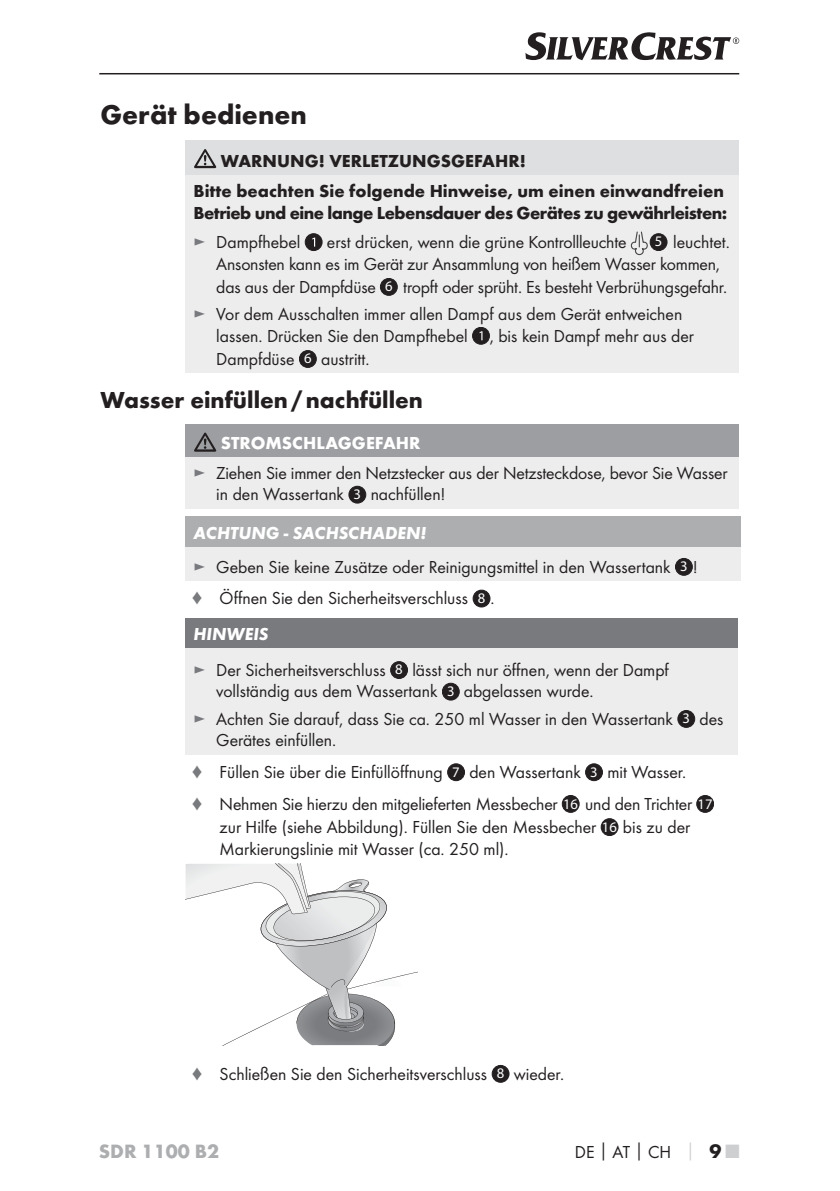
<style>
.page{position:relative;width:840px;height:1191px;background:#fff}
.page>*{position:absolute;margin:0;border:0;box-sizing:border-box;transform-origin:0 0}
.t1{font:700 28px "Futura";color:#231f20}
.t2{font:700 24px "Futura";color:#231f20}
.t3{font:700 20px "Futura";color:#acaeb0}
.t4{font:18px/22.4px "Futura Boo";color:#231f20}
.t5{font:700 18px/30.2px "Futura";color:#231f20}
.t6{font:700 18px "Futura";letter-spacing:-.03em;color:#231f20}
.t7{font:italic 700 18px "Futura";color:#fff}
.t8{font:700 18px "Futura";color:#fff}
.s1{color:#797a7d}
.s2{font-family:"Myriad";font-size:14.6px;color:#fff}
.s3{font-family:"Futura";font-weight:700}
.s4{font-family:"Futura";font-weight:700;color:#cecfd1}
.s5{font-family:"Futura";font-weight:700;font-size:20px}
.s6{font-family:"Futura";font-weight:700;font-size:20px;color:#cecfd1}
</style>
<div class="page">
<hr style="left:99px;top:73px;width:639px;height:1px;background:#231f20">
<svg style="left:525px;top:32px;width:213px;height:28px"></svg>
<div style="left:185px;top:141px;width:553px;height:34px;background:#dedfe0"></div>
<div style="left:185px;top:175px;width:553px;height:198px;background:#ededee"></div>
<svg style="left:194px;top:149px;width:22px;height:19px"></svg>
<div style="left:305px;top:234px;width:17px;height:16px;background:#231f20;border-radius:50%"></div>
<div style="left:305px;top:233px;width:17px;height:18px;border:1px solid #231f20;border-radius:50%"></div>
<svg style="left:312px;top:238px;width:3px;height:9px"></svg>
<svg style="left:630px;top:231px;width:17px;height:24px"></svg>
<div style="left:649px;top:234px;width:17px;height:16px;background:#231f20;border-radius:50%"></div>
<div style="left:649px;top:233px;width:18px;height:18px;border:1px solid #231f20;border-radius:50%"></div>
<div style="left:380px;top:278px;width:17px;height:17px;background:#231f20;border-radius:50%"></div>
<div style="left:380px;top:278px;width:17px;height:18px;border:1px solid #231f20;border-radius:50%"></div>
<div style="left:472px;top:327px;width:17px;height:17px;background:#231f20;border-radius:50%"></div>
<div style="left:472px;top:327px;width:17px;height:17px;border:1px solid #231f20;border-radius:50%"></div>
<svg style="left:479px;top:331px;width:3px;height:9px"></svg>
<div style="left:299px;top:350px;width:17px;height:17px;background:#231f20;border-radius:50%"></div>
<div style="left:299px;top:350px;width:17px;height:18px;border:1px solid #231f20;border-radius:50%"></div>
<div style="left:185px;top:424px;width:553px;height:33px;background:#9c9ea1"></div>
<div style="left:185px;top:457px;width:553px;height:51px;background:#ededee"></div>
<svg style="left:194px;top:432px;width:22px;height:20px"></svg>
<div style="left:349px;top:486px;width:16px;height:17px;background:#231f20;border-radius:50%"></div>
<div style="left:348px;top:486px;width:18px;height:17px;border:1px solid #231f20;border-radius:50%"></div>
<div style="left:185px;top:516px;width:555px;height:31px;background:#acaeb0"></div>
<div style="left:185px;top:547px;width:555px;height:33px;background:#ededee"></div>
<div style="left:675px;top:558px;width:17px;height:17px;background:#231f20;border-radius:50%"></div>
<div style="left:674px;top:558px;width:18px;height:17px;border:1px solid #231f20;border-radius:50%"></div>
<div style="left:473px;top:590px;width:16px;height:17px;background:#231f20;border-radius:50%"></div>
<div style="left:472px;top:590px;width:18px;height:17px;border:1px solid #231f20;border-radius:50%"></div>
<div style="left:185px;top:618px;width:552px;height:30px;background:#797a7d"></div>
<div style="left:185px;top:648px;width:552px;height:106px;background:#ededee"></div>
<div style="left:390px;top:661px;width:17px;height:17px;background:#231f20;border-radius:50%"></div>
<div style="left:390px;top:661px;width:17px;height:18px;border:1px solid #231f20;border-radius:50%"></div>
<div style="left:442px;top:683px;width:17px;height:17px;background:#231f20;border-radius:50%"></div>
<div style="left:442px;top:683px;width:17px;height:17px;border:1px solid #231f20;border-radius:50%"></div>
<div style="left:677px;top:710px;width:17px;height:17px;background:#231f20;border-radius:50%"></div>
<div style="left:677px;top:710px;width:17px;height:17px;border:1px solid #231f20;border-radius:50%"></div>
<div style="left:447px;top:764px;width:17px;height:16px;background:#231f20;border-radius:50%"></div>
<div style="left:447px;top:763px;width:17px;height:18px;border:1px solid #231f20;border-radius:50%"></div>
<div style="left:585px;top:764px;width:17px;height:16px;background:#231f20;border-radius:50%"></div>
<div style="left:585px;top:763px;width:17px;height:18px;border:1px solid #231f20;border-radius:50%"></div>
<div style="left:562px;top:795px;width:16px;height:17px;background:#231f20;border-radius:50%"></div>
<div style="left:561px;top:795px;width:18px;height:17px;border:1px solid #231f20;border-radius:50%"></div>
<div style="left:696px;top:795px;width:17px;height:17px;background:#231f20;border-radius:50%"></div>
<div style="left:696px;top:795px;width:17px;height:17px;border:1px solid #231f20;border-radius:50%"></div>
<div style="left:600px;top:818px;width:17px;height:17px;background:#231f20;border-radius:50%"></div>
<div style="left:600px;top:818px;width:18px;height:18px;border:1px solid #231f20;border-radius:50%"></div>
<svg style="left:185px;top:863px;width:232px;height:182px"></svg>
<div style="left:492px;top:1065px;width:16px;height:17px;background:#231f20;border-radius:50%"></div>
<div style="left:491px;top:1065px;width:18px;height:17px;border:1px solid #231f20;border-radius:50%"></div>
<h1 class="t1" style="left:100px;top:104px;width:208px">Gerät bedienen</h1>
<p class="t5" style="left:193px;top:148px;width:531px;text-indent:27px">WARNUNG! VERLETZUNGSGEFAHR!<br>Bitte beachten Sie folgende Hinweise, um einen einwandfreien</p>
<p class="t6" style="left:193px;top:206px;width:535px">Betrieb und eine lange Lebensdauer des Gerätes zu gewährleisten:</p>
<p class="t4" style="left:193px;top:232px;width:108px"><span class="s1">►</span> Dampfhebel</p>
<p class="t4" style="left:327px;top:232px;width:301px">erst drücken, wenn die grüne Kontrollleuchte</p>
<p class="t4" style="left:216px;top:232px;width:514px;text-indent:438px"><span class="s2">5</span> leuchtet.<br>Ansonsten kann es im Gerät zur Ansammlung von heißem Wasser kommen, das aus der Dampfdüse <span class="s2">6</span> tropft oder sprüht. Es besteht Verbrühungsgefahr.</p>
<p class="t4" style="left:216px;top:304px;width:479px;text-indent:-23px"><span class="s1">►</span> Vor dem Ausschalten immer allen Dampf aus dem Gerät entweichen lassen. Drücken Sie den Dampfhebel , bis kein Dampf mehr aus der<br>Dampfdüse <span class="s2">6</span> austritt.</p>
<h2 class="t2" style="left:100px;top:390px;width:324px">Wasser einfüllen / nachfüllen</h2>
<p class="t8" style="left:221px;top:436px;width:201px">STROMSCHLAGGEFAHR</p>
<p class="t4" style="left:216px;top:463px;width:512px;line-height:21.6px;text-indent:-23px"><span class="s1">►</span> Ziehen Sie immer den Netzstecker aus der Netzsteckdose, bevor Sie Wasser in den Wassertank <span class="s2">3</span> nachfüllen!</p>
<p class="t7" style="left:193px;top:527px;width:234px">ACHTUNG - SACHSCHADEN!</p>
<p class="t4" style="left:191px;top:552px;width:507px;line-height:31.6px"><span class="s1">►</span> Geben Sie keine Zusätze oder Reinigungsmittel in den Wassertank <span class="s2">3</span> ! <span class="s1">♦</span> Öffnen Sie den Sicherheitsverschluss <span class="s2">8</span> .</p>
<p class="t7" style="left:193px;top:628px;width:76px">HINWEIS</p>
<p class="t4" style="left:216px;top:660px;width:454px;line-height:21.6px;text-indent:-23px"><span class="s1">►</span> Der Sicherheitsverschluss <span class="s2">8</span> lässt sich nur öffnen, wenn der Dampf vollständig aus dem Wassertank <span class="s2">3</span> abgelassen wurde.</p>
<p class="t4" style="left:216px;top:709px;width:508px;line-height:21.6px;text-indent:-23px"><span class="s1">►</span> Achten Sie darauf, dass Sie ca. 250 ml Wasser in den Wassertank <span class="s2">3</span> des<br>Gerätes einfüllen.</p>
<p class="t4" style="left:191px;top:757px;width:522px;line-height:31.6px"><span class="s1">♦</span> Füllen Sie über die Einfüllöffnung <span class="s2">7</span> den Wassertank <span class="s2">3</span> mit Wasser.<br><span class="s1">♦</span> Nehmen Sie hierzu den mitgelieferten Messbecher <span class="s2">16</span> und den Trichter <span class="s2">17</span></p>
<p class="t4" style="left:219px;top:817px;width:472px;line-height:21.6px">zur Hilfe (siehe Abbildung). Füllen Sie den Messbecher <span class="s2">16</span> bis zu der<br>Markierungslinie mit Wasser (ca. 250 ml).</p>
<p class="t4" style="left:191px;top:1063px;width:374px"><span class="s1">♦</span> Schließen Sie den Sicherheitsverschluss <span class="s2">8</span> wieder.</p>
<p class="t3" style="left:99px;top:1143px;width:122px">SDR 1100 B2</p>
<p class="t4" style="left:574px;top:1141px;width:166px">DE<span class="s3">│</span>AT<span class="s3">│</span>CH <span class="s4">│</span> <span class="s5">9</span> <span class="s6">■</span></p>
</div>
